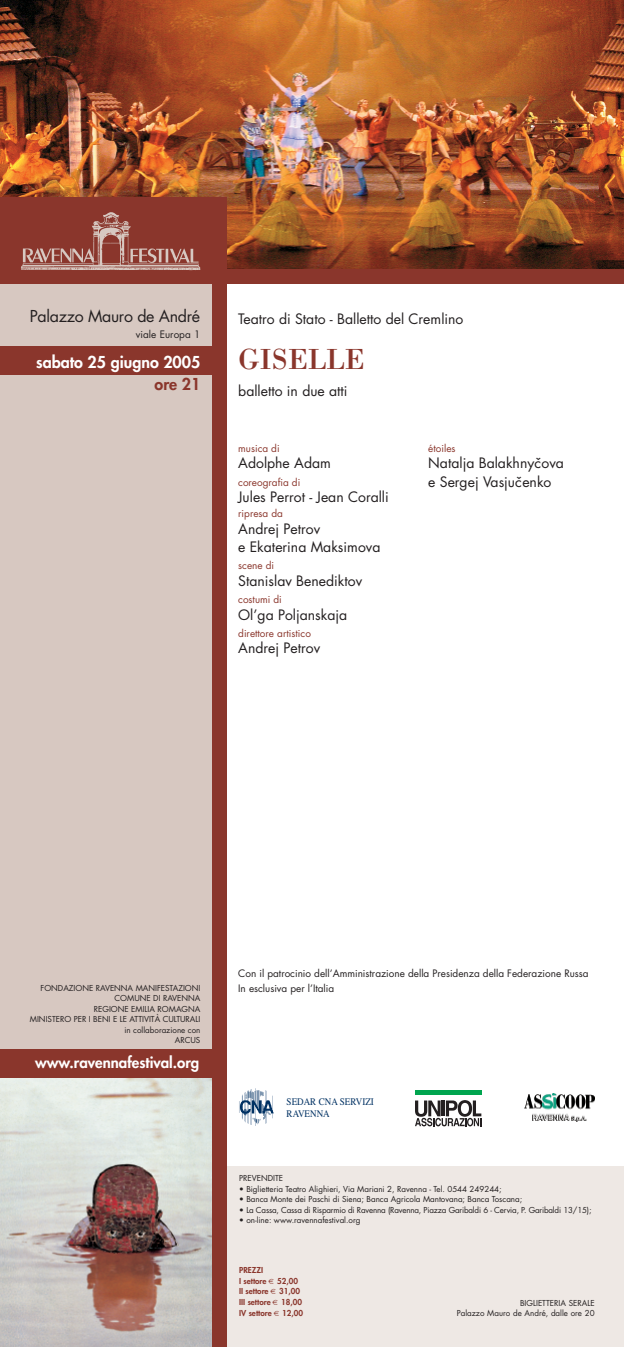
<style>
.page{position:relative;width:624px;height:1347px;background:#fff}
.page>*{position:absolute;margin:0;border:0;box-sizing:border-box;transform-origin:0 0}
.t1{font:30px "Bodoni";color:#8a362c}
.t2{font:16px "Futura";letter-spacing:-.02em;color:#231f20}
.t3{font:800 16px "Futura";color:#fff}
.t4{font:800 16px "Futura";color:#8a362c}
.t5{font:800 15px "Futura";color:#fff}
.t6{font:14px/18.4px "Futura";color:#231f20}
.t7{font:10.1px/12.1px "Times";color:#003163;scale:.9 1}
.t8{font:10px/15.4px "Futura";color:#231f20}
.t9{font:10px "Futura";color:#8a362c}
.t10{font:8px/10.5px "Futura";color:#231f20;text-align:right}
.t11{font:8px "Futura";letter-spacing:-.02em;color:#231f20}
.t12{font:800 8px/10.7px "Futura";color:#8a362c}
.s1{font-family:"Techno";font-weight:400}
</style>
<div class="page">
<div style="left:0;top:269px;width:218px;height:822px;background:#d7c8c1"></div>
<img style="left:0;top:0;width:624px;height:270px">
<div style="left:0;top:270px;width:624px;height:14px;background:#8a362c"></div>
<img style="left:0;top:1077px;width:213px;height:269px">
<div style="left:0;top:1049px;width:227px;height:28px;background:#8a362c"></div>
<div style="left:0;top:197px;width:227px;height:86px;background:#8a362c"></div>
<img style="left:21px;top:212px;width:179px;height:58px">
<div style="left:213px;top:1165px;width:411px;height:181px;background:#eee8e4"></div>
<div style="left:0;top:347px;width:227px;height:28px;background:#8a362c"></div>
<div style="left:213px;top:280px;width:14px;height:1066px;background:#8a362c"></div>
<img style="left:239px;top:1088px;width:35px;height:37px">
<div style="left:414px;top:1089px;width:67px;height:5px;background:#00a54f"></div>
<svg style="left:415px;top:1100px;width:66px;height:26px"></svg>
<img style="left:524px;top:1093px;width:71px;height:28px">
<h2 class="t2" style="left:30px;top:309px;width:172px">Palazzo Mauro de André</h2>
<p class="t8" style="left:136px;top:327px;width:66px">viale Europa 1</p>
<h2 class="t3" style="left:36px;top:354px;width:166px">sabato 25 giugno 2005</h2>
<h2 class="t4" style="left:154px;top:376px;width:47px">ore 21</h2>
<h3 class="t6" style="left:238px;top:310px;width:227px">Teatro di Stato - Balletto del Cremlino</h3>
<h1 class="t1" style="left:238px;top:341px;width:128px">GISELLE</h1>
<h3 class="t6" style="left:238px;top:383px;width:111px">balletto in due atti</h3>
<p class="t9" style="left:238px;top:443px;width:43px">musica di</p>
<h3 class="t6" style="left:238px;top:455px;width:94px">Adolphe Adam</h3>
<p class="t9" style="left:238px;top:477px;width:64px">coreografia di</p>
<h3 class="t6" style="left:238px;top:489px;width:152px">Jules Perrot - Jean Coralli</h3>
<p class="t9" style="left:238px;top:509px;width:46px">ripresa da</p>
<h3 class="t6" style="left:238px;top:520px;width:144px">Andrej Petrov<br>e Ekaterina Maksimova</h3>
<p class="t9" style="left:238px;top:561px;width:37px">scene di</p>
<h3 class="t6" style="left:238px;top:572px;width:125px">Stanislav Benediktov</h3>
<p class="t9" style="left:238px;top:595px;width:45px">costumi di</p>
<h3 class="t6" style="left:238px;top:606px;width:111px">Ol’ga Poljanskaja</h3>
<p class="t9" style="left:238px;top:628px;width:74px">direttore artistico</p>
<h3 class="t6" style="left:238px;top:640px;width:83px">Andrej Petrov</h3>
<p class="t9" style="left:428px;top:443px;width:29px">étoiles</p>
<h3 class="t6" style="left:428px;top:455px;width:137px">Natalja Balakhnycˇova e Sergej Vasjucˇenko</h3>
<p class="t10" style="left:30px;top:983px;width:172px">FONDAZIONE RAVENNA MANIFESTAZIONI<br>COMUNE DI RAVENNA<br>REGIONE EMILIA ROMAGNA<br>MINISTERO PER I BENI E LE ATTIVITÀ CULTURALI in collaborazione con<br>ARCUS</p>
<h3 class="t5" style="left:35px;top:1055px;width:166px">www.ravennafestival.org</h3>
<p class="t8" style="left:238px;top:966px;width:352px">Con il patrocinio dell’Amministrazione della Presidenza della Federazione Russa<br>In esclusiva per l’Italia</p>
<p class="t7" style="left:286px;top:1095px;width:98px">SEDAR CNA SERVIZI<br>RAVENNA</p>
<p class="t10" style="left:239px;top:1173px;width:45px">PREVENDITE</p>
<p class="t10" style="left:239px;top:1184px;width:264px">• Biglietteria Teatro Alighieri, Via Mariani 2, Ravenna - Tel. 0544 249244;</p>
<p class="t10" style="left:239px;top:1194px;width:284px">• Banca Monte dei Paschi di Siena; Banca Agricola Mantovana; Banca Toscana;</p>
<p class="t11" style="left:239px;top:1206px;width:354px">• La Cassa, Cassa di Risparmio di Ravenna (Ravenna, Piazza Garibaldi 6 - Cervia, P. Garibaldi 13/15);</p>
<p class="t10" style="left:239px;top:1215px;width:123px">• on-line: www.ravennafestival.org</p>
<p class="t12" style="left:239px;top:1265px;width:65px">PREZZI<br>I settore <span class="s1">€</span> 52,00<br>II settore <span class="s1">€</span> 31,00<br>III settore <span class="s1">€</span> 18,00<br>IV settore <span class="s1">€</span> 12,00</p>
<p class="t10" style="left:456px;top:1298px;width:139px">BIGLIETTERIA SERALE<br>Palazzo Mauro de André, dalle ore 20</p>
</div>
